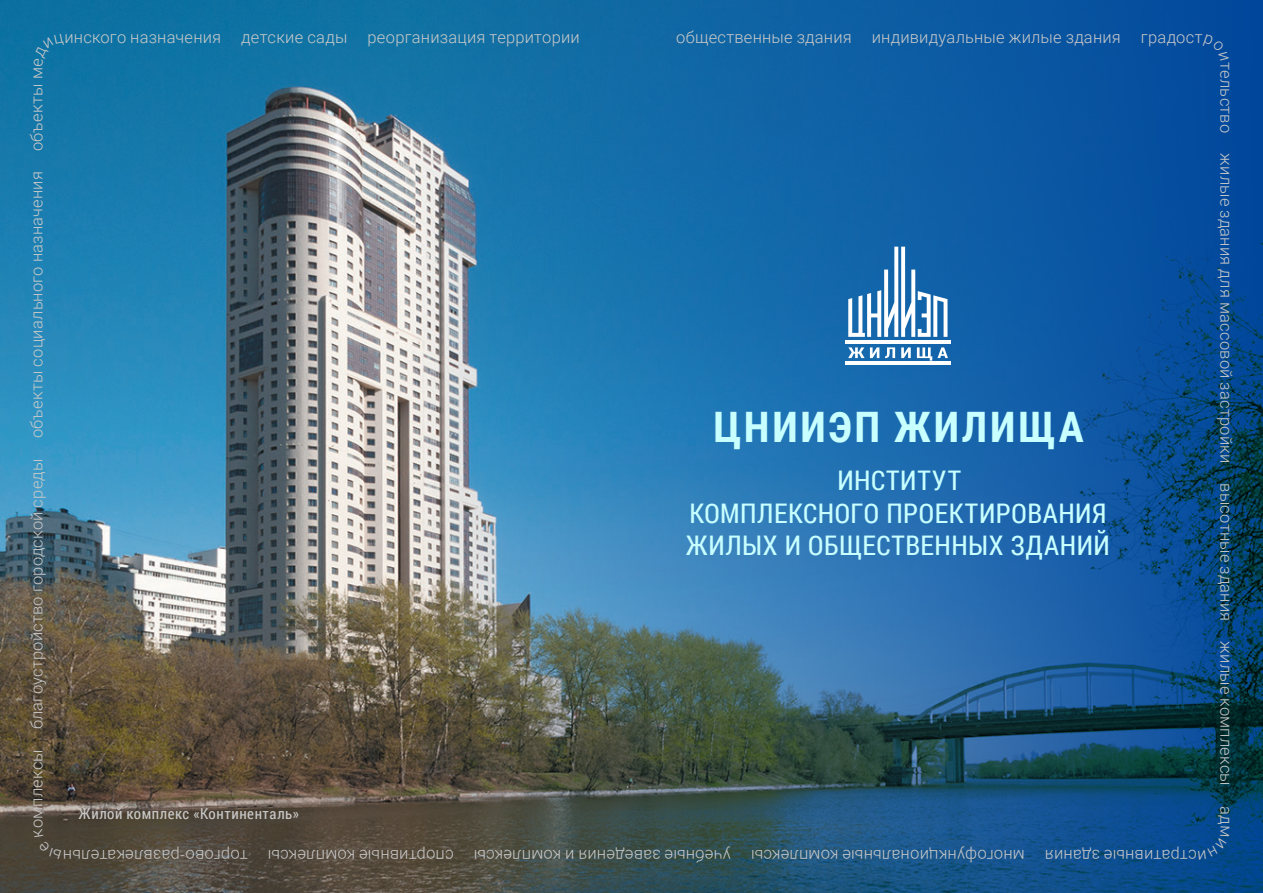
<style>
.page{position:relative;width:1263px;height:893px;background:#fff}
.page>*{position:absolute;margin:0;border:0;box-sizing:border-box;transform-origin:0 0}
.t1{font:700 42px "Roboto Condensed";letter-spacing:.06em;color:#c8ffff}
.t2{font:27px/32.4px "Roboto Condensed";letter-spacing:.02em;color:#c8ffff;text-align:center}
.t3{font:300 16.5px "Roboto";letter-spacing:.015em;color:#c8c8c8}
.t4{font:15px "Roboto Condensed";letter-spacing:.035em;color:#c8c8c8}
</style>
<div class="page">
<img style="left:0;top:0;width:1263px;height:893px">
<img style="left:405px;top:0;width:857px;height:893px">
<svg style="left:848px;top:247px;width:99px;height:90px"></svg>
<svg style="left:848px;top:347px;width:16px;height:11px"></svg>
<svg style="left:870px;top:347px;width:9px;height:11px"></svg>
<svg style="left:885px;top:347px;width:10px;height:11px"></svg>
<svg style="left:901px;top:347px;width:10px;height:11px"></svg>
<svg style="left:917px;top:347px;width:31px;height:14px"></svg>
<hr style="left:845px;top:340px;width:106px;height:4px;background:#fff">
<hr style="left:845px;top:361px;width:106px;height:4px;background:#fff">
<svg style="left:1203px;top:34px;width:26px;height:27px"></svg>
<svg style="left:1198px;top:826px;width:31px;height:33px"></svg>
<svg style="left:33px;top:828px;width:28px;height:31px"></svg>
<svg style="left:33px;top:34px;width:31px;height:32px"></svg>
<p class="t3" style="left:25px;top:828px;width:763px;rotate:-90deg">омплексы благоустройство городской среды объекты социального назначения объекты м</p>
<p class="t3" style="left:64px;top:25px;width:517px">инского назначения детские сады реорганизация территории</p>
<p class="t3" style="left:676px;top:25px;width:528px">общественные здания индивидуальные жилые здания градост</p>
<p class="t4" style="left:79px;top:804px;width:222px">Жилой комплекс «Континенталь»</p>
<h1 class="t1" style="left:713px;top:397px;width:372px">ЦНИИЭП ЖИЛИЩА</h1>
<h2 class="t2" style="left:686px;top:463px;width:426px">институт<br>комплексного проектирования жилых и общественных зданий</h2>
<p class="t3" style="left:248px;top:868px;width:186px;rotate:-180deg">овогрот ньлетакелвзар -</p>
<p class="t3" style="left:454px;top:868px;width:187px;rotate:-180deg">ынвитропс е мок ыскелп</p>
<p class="t3" style="left:731px;top:868px;width:259px;rotate:-180deg">ынбечу е яинедеваз и мок ыскелп</p>
<p class="t3" style="left:1025px;top:868px;width:275px;rotate:-180deg">м фог он ыньланоицкну е мок ыскелп</p>
<p class="t3" style="left:1197px;top:868px;width:153px;rotate:-180deg">ынвитартс е яинадз</p>
<p class="t3" style="left:1238px;top:62px;width:764px;rotate:90deg">тельство жилые здания для массовой застройки высотные здания жилые комплексы ад</p>
</div>
